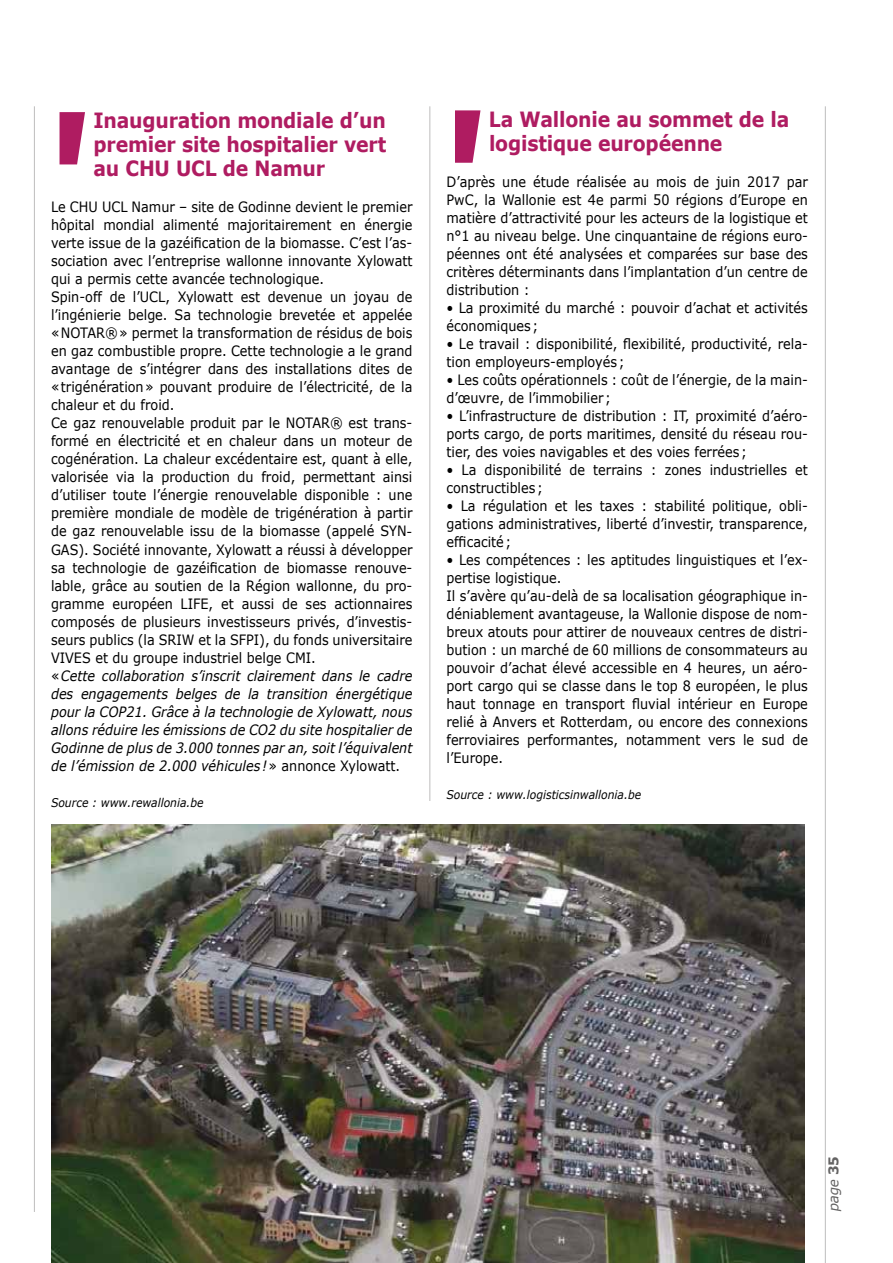
<style>
.page{position:relative;width:893px;height:1263px;background:#fff}
.page>*{position:absolute;margin:0;border:0;box-sizing:border-box;transform-origin:0 0}
.t1{font:700 21px/24px "Verdana";letter-spacing:-.01em;color:#af1c61;text-align:justify;scale:.9 1}
.t2{font:14.25px/18px "Verdana";color:#000;scale:.9 1}
.t3{font:italic 13.5px "Verdana";color:#646363}
.t4{font:italic 12px "Verdana";color:#000;scale:.9 1}
.s1{font-style:italic}
.s2{font-weight:700;font-style:normal}
</style>
<div class="page">
<hr style="left:34px;top:106px;width:1px;height:1106px;background:#646363">
<hr style="left:429px;top:106px;width:1px;height:1106px;background:#646363">
<hr style="left:825px;top:106px;width:1px;height:1157px;background:#646363">
<div style="left:419px;top:802px;width:19px;height:41px;background:#fff"></div>
<svg style="left:60px;top:112px;width:25px;height:52px"></svg>
<img style="left:51px;top:824px;width:754px;height:439px">
<svg style="left:455px;top:110px;width:25px;height:53px"></svg>
<h1 class="t1" style="left:93px;top:109px;width:327px">Inauguration mondiale d’un premier site hospitalier vert au CHU UCL de Namur</h1>
<p class="t2" style="left:51px;top:198px;width:403px">Le CHU UCL Namur – site de Godinne devient le premier hôpital mondial alimenté majoritairement en énergie verte issue de la gazéification de la biomasse. C’est l’as&shy;sociation avec l’entreprise wallonne innovante Xylowatt qui a permis cette avancée technologique.<br>Spin-off de l’UCL, Xylowatt est devenue un joyau de l’ingénierie belge. Sa technologie brevetée et appelée «NOTAR®» permet la transformation de résidus de bois en gaz combustible propre. Cette technologie a le grand avantage de s’intégrer dans des installations dites de «trigénération» pouvant produire de l’électricité, de la chaleur et du froid.<br>Ce gaz renouvelable produit par le NOTAR® est trans&shy;formé en électricité et en chaleur dans un moteur de cogénération. La chaleur excédentaire est, quant à elle, valorisée via la production du froid, permettant ainsi d’utiliser toute l’énergie renouvelable disponible : une première mondiale de modèle de trigénération à partir de gaz renouvelable issu de la biomasse (appelé SYN-GAS). Société innovante, Xylowatt a réussi à développer sa technologie de gazéification de biomasse renouve&shy;lable, grâce au soutien de la Région wallonne, du pro&shy;gramme européen LIFE, et aussi de ses actionnaires composés de plusieurs investisseurs privés, d’investis&shy;seurs publics (la SRIW et la SFPI), du fonds universitaire VIVES et du groupe industriel belge CMI.<br>«<span class="s1">Cette collaboration s’inscrit clairement dans le cadre des engagements belges de la transition énergétique pour la COP21. Grâce à la technologie de Xylowatt, nous allons réduire les émissions de CO2 du site hospitalier de Godinne de plus de 3.000 tonnes par an, soit l’équivalent de l’émission de 2.000 véhicules!</span>» annonce Xylowatt.</p>
<p class="t4" style="left:51px;top:794px;width:171px">Source : www.rewallonia.be</p>
<h1 class="t1" style="left:489px;top:107px;width:336px">La Wallonie au sommet de la logistique européenne</h1>
<p class="t2" style="left:446px;top:173px;width:403px;text-align:justify">D’après une étude réalisée au mois de juin 2017 par PwC, la Wallonie est 4e parmi 50 régions d’Europe en matière d’attractivité pour les acteurs de la logistique et n°1 au niveau belge. Une cinquantaine de régions euro&shy;péennes ont été analysées et comparées sur base des critères déterminants dans l’implantation d’un centre de distribution :</p>
<p class="t2" style="left:446px;top:299px;width:403px">• La proximité du marché : pouvoir d’achat et activités économiques;</p>
<p class="t2" style="left:446px;top:335px;width:403px">• Le travail : disponibilité, flexibilité, productivité, rela&shy;tion employeurs-employés;</p>
<p class="t2" style="left:446px;top:371px;width:403px">• Les coûts opérationnels : coût de l’énergie, de la main&shy;d’œuvre, de l’immobilier ;</p>
<p class="t2" style="left:446px;top:407px;width:403px;text-align:justify">• L’infrastructure de distribution : IT, proximité d’aéro&shy;ports cargo, de ports maritimes, densité du réseau rou&shy;tier, des voies navigables et des voies ferrées;</p>
<p class="t2" style="left:446px;top:461px;width:403px">• La disponibilité de terrains : zones industrielles et constructibles;</p>
<p class="t2" style="left:446px;top:497px;width:403px;text-align:justify">• La régulation et les taxes : stabilité politique, obli&shy;gations administratives, liberté d’investir, transparence, efficacité;</p>
<p class="t2" style="left:446px;top:551px;width:403px">• Les compétences : les aptitudes linguistiques et l’ex&shy;pertise logistique.<br>Il s’avère qu’au-delà de sa localisation géographique in&shy;déniablement avantageuse, la Wallonie dispose de nom&shy;breux atouts pour attirer de nouveaux centres de distri&shy;bution : un marché de 60 millions de consommateurs au pouvoir d’achat élevé accessible en 4 heures, un aéro&shy;port cargo qui se classe dans le top 8 européen, le plus haut tonnage en transport fluvial intérieur en Europe relié à Anvers et Rotterdam, ou encore des connexions ferroviaires performantes, notamment vers le sud de l’Europe.</p>
<p class="t4" style="left:446px;top:787px;width:218px">Source : www.logisticsinwallonia.be</p>
<p class="t3" style="left:825px;top:1212px;width:58px;rotate:-90deg">page <span class="s2">3 5</span></p>
</div>
